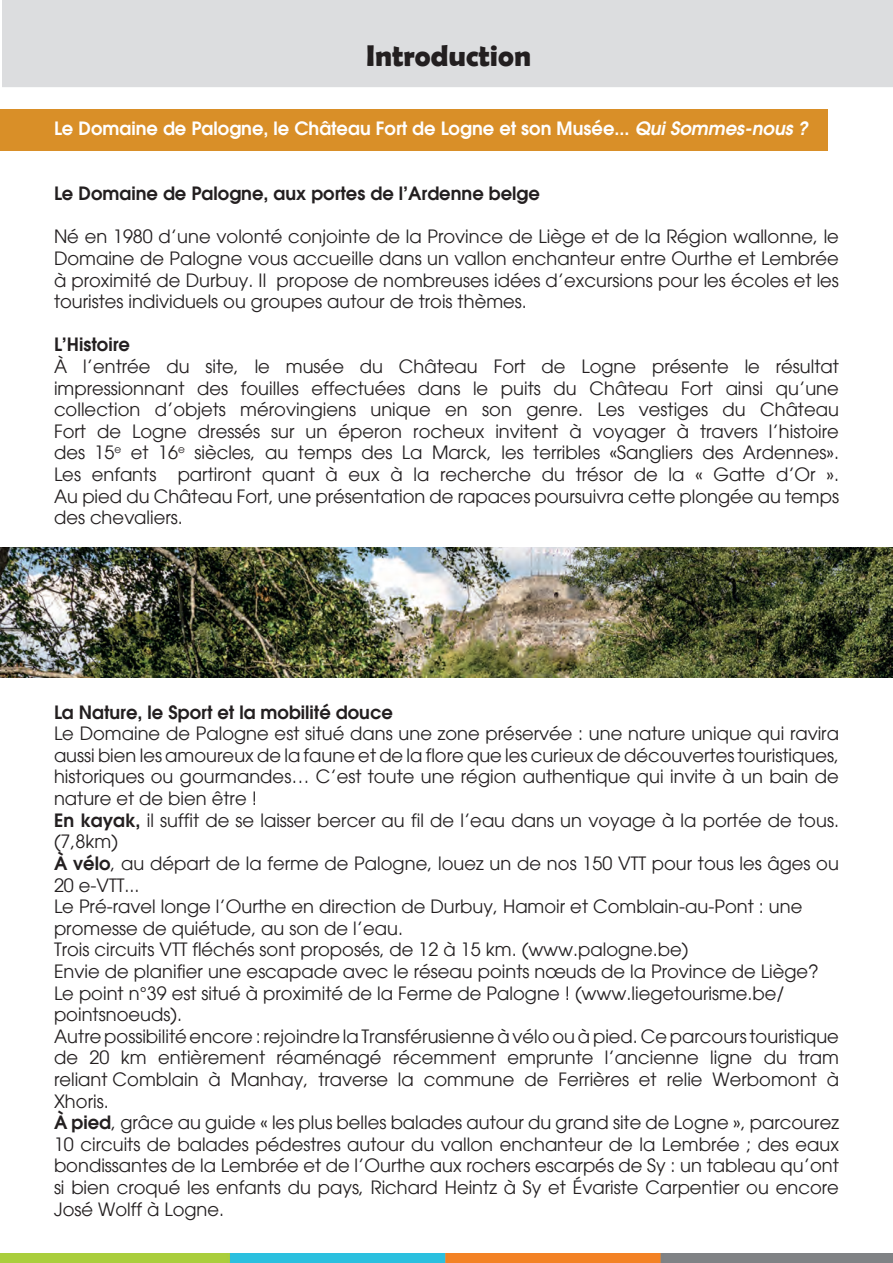
<style>
.page{position:relative;width:893px;height:1263px;background:#fff}
.page>*{position:absolute;margin:0;border:0;box-sizing:border-box;transform-origin:0 0}
.t1{font:700 30px "Berlin Sans FB Demi";color:#231f20}
.t2{font:18px/21.6px "Avant Garde";color:#231f20;text-align:justify}
.t3{font:600 18px "Avant Garde";color:#231f20}
.t4{font:600 18px "Avant Garde";color:#fff}
.s1{font-style:italic}
.s2{font-weight:600}
</style>
<div class="page">
<div style="left:2px;top:0;width:891px;height:87px;background:#dcdddf"></div>
<div style="left:0;top:110px;width:827px;height:41px;background:#d98f28"></div>
<img style="left:0;top:1253px;width:893px;height:10px">
<img style="left:0;top:547px;width:893px;height:130px">
<h1 class="t1" style="left:366px;top:38px;width:166px">Introduction</h1>
<p class="t4" style="left:54px;top:117px;width:755px">Le Domaine de Palogne, le Château Fort de Logne et son Musée... <span class="s1">QUI SOMMES-NOUS ?</span></p>
<p class="t3" style="left:54px;top:182px;width:487px">Le Domaine de Palogne, aux portes de l’Ardenne belge</p>
<p class="t2" style="left:54px;top:226px;width:786px">Né en 1980 d’une volonté conjointe de la Province de Liège et de la Région wallonne, le Domaine de Palogne vous accueille dans un vallon enchanteur entre Ourthe et Lembrée à proximité de Durbuy. Il propose de nombreuses idées d’excursions pour les écoles et les touristes individuels ou groupes autour de trois thèmes.</p>
<p class="t3" style="left:54px;top:333px;width:77px">L’Histoire</p>
<p class="t2" style="left:54px;top:356px;width:786px">À l’entrée du site, le musée du Château Fort de Logne présente le résultat impressionnant des fouilles effectuées dans le puits du Château Fort ainsi qu’une collection d’objets mérovingiens unique en son genre. Les vestiges du Château Fort de Logne dressés sur un éperon rocheux invitent à voyager à travers l’histoire des 15<sup>e</sup> et 16<sup>e</sup> siècles, au temps des La Marck, les terribles «Sangliers des Ardennes».<br>Les enfants partiront quant à eux à la recherche du trésor de la « Gatte d’Or ».<br>Au pied du Château Fort, une présentation de rapaces poursuivra cette plongée au temps des chevaliers.</p>
<p class="t3" style="left:54px;top:700px;width:341px">La Nature, le Sport et la mobilité douce</p>
<p class="t2" style="left:54px;top:723px;width:787px;text-align:left">Le Domaine de Palogne est situé dans une zone préservée : une nature unique qui ravira aussi bien les amoureux de la faune et de la flore que les curieux de découvertes touristiques, historiques ou gourmandes… C’est toute une région authentique qui invite à un bain de nature et de bien être !<br><span class="s2">En kayak,</span> il suffit de se laisser bercer au fil de l’eau dans un voyage à la portée de tous. (7,8km)<br><span class="s2">À vélo</span>, au départ de la ferme de Palogne, louez un de nos 150 VTT pour tous les âges ou 20 e-VTT...<br>Le Pré-ravel longe l’Ourthe en direction de Durbuy, Hamoir et Comblain-au-Pont : une promesse de quiétude, au son de l’eau.<br>Trois circuits VTT fléchés sont proposés, de 12 à 15 km. (www.palogne.be)<br>Envie de planifier une escapade avec le réseau points nœuds de la Province de Liège?<br>Le point n°39 est situé à proximité de la Ferme de Palogne ! (www.liegetourisme.be/ pointsnoeuds).<br>Autre possibilité encore : rejoindre la Transférusienne à vélo ou à pied. Ce parcours touristique de 20 km entièrement réaménagé récemment emprunte l’ancienne ligne du tram reliant Comblain à Manhay, traverse la commune de Ferrières et relie Werbomont à Xhoris.<br><span class="s2">À pied</span>, grâce au guide « les plus belles balades autour du grand site de Logne », parcourez 10 circuits de balades pédestres autour du vallon enchanteur de la Lembrée ; des eaux bondissantes de la Lembrée et de l’Ourthe aux rochers escarpés de Sy : un tableau qu’ont si bien croqué les enfants du pays, Richard Heintz à Sy et Évariste Carpentier ou encore José Wolff à Logne.</p>
</div>
